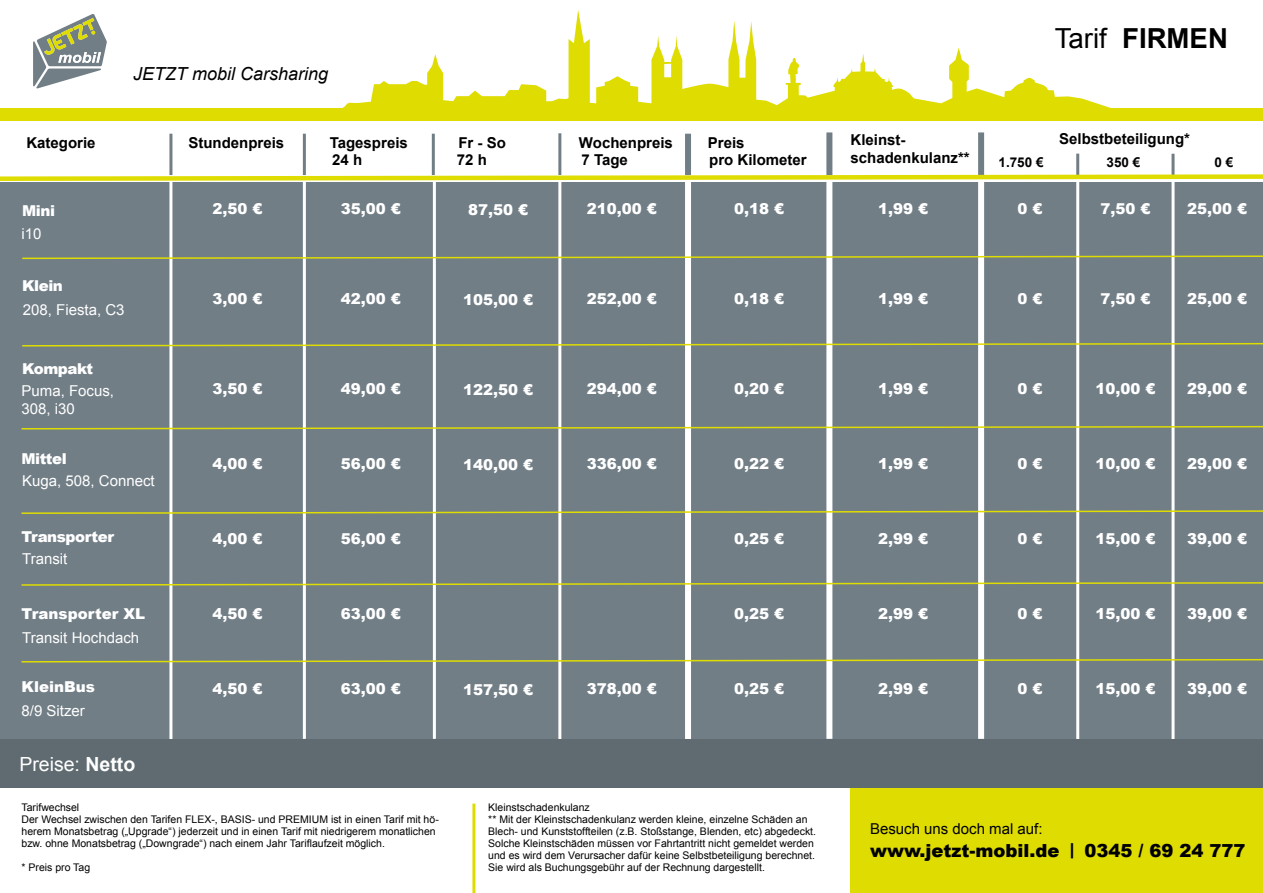
<style>
.page{position:relative;width:1263px;height:893px;background:#fff}
.page>*{position:absolute;margin:0;border:0;box-sizing:border-box;transform-origin:0 0}
.t1{font:700 27.6px "Arial";color:#000}
.t2{font:19.5px "Arial";color:#fff}
.t3{font:900 18px "Arial";color:#000}
.t4{font:italic 18px "Arial";color:#000}
.t5{font:900 15px "Arial";color:#fff}
.t6{font:700 15px/18px "Arial";color:#000}
.t7{font:15px/18px "Arial";color:#fff}
.t8{font:15px "Arial";color:#000}
.t9{font:900 15px "Arial";letter-spacing:-.03em;color:#fff}
.t10{font:700 13.5px "Arial";color:#000}
.t11{font:10.5px/12px "Arial";color:#000}
.s1{font-weight:400}
.s2{font-weight:700}
.s3{font-size:16.5px}
</style>
<div class="page">
<div style="left:850px;top:788px;width:413px;height:105px;background:#dfdc01"></div>
<hr style="left:472px;top:804px;width:3px;height:89px;background:#dedc00">
<div style="left:0;top:183px;width:1263px;height:556px;background:#717e86"></div>
<div style="left:685px;top:151px;width:6px;height:589px;background:#fff"></div>
<hr style="left:169px;top:158px;width:3px;height:582px;background:#fff">
<hr style="left:433px;top:150px;width:3px;height:589px;background:#fff">
<hr style="left:303px;top:150px;width:3px;height:589px;background:#fff">
<hr style="left:558px;top:153px;width:3px;height:586px;background:#fff">
<div style="left:826px;top:167px;width:6px;height:572px;background:#fff"></div>
<div style="left:978px;top:143px;width:6px;height:596px;background:#fff"></div>
<hr style="left:1076px;top:176px;width:3px;height:570px;background:#fff">
<hr style="left:1171px;top:151px;width:3px;height:591px;background:#fff">
<div style="left:685px;top:134px;width:6px;height:41px;background:#717e86"></div>
<hr style="left:169px;top:134px;width:3px;height:41px;background:#717e86">
<hr style="left:432px;top:134px;width:3px;height:41px;background:#717e86">
<hr style="left:303px;top:134px;width:3px;height:41px;background:#717e86">
<hr style="left:558px;top:133px;width:3px;height:42px;background:#717e86">
<div style="left:826px;top:132px;width:6px;height:43px;background:#717e86"></div>
<div style="left:978px;top:132px;width:6px;height:43px;background:#717e86"></div>
<hr style="left:1076px;top:154px;width:3px;height:21px;background:#717e86">
<hr style="left:1171px;top:154px;width:3px;height:21px;background:#717e86">
<svg style="left:22px;top:255px;width:1241px;height:5px"></svg>
<svg style="left:0;top:172px;width:1263px;height:11px"></svg>
<svg style="left:21px;top:425px;width:1242px;height:5px"></svg>
<svg style="left:21px;top:581px;width:1242px;height:5px"></svg>
<svg style="left:22px;top:342px;width:1241px;height:5px"></svg>
<svg style="left:21px;top:510px;width:1242px;height:5px"></svg>
<svg style="left:21px;top:658px;width:1242px;height:5px"></svg>
<svg style="left:33px;top:14px;width:74px;height:75px"></svg>
<div style="left:0;top:108px;width:1263px;height:13px;background:#dfdc01"></div>
<svg style="left:342px;top:10px;width:769px;height:98px"></svg>
<div style="left:0;top:739px;width:1263px;height:49px;background:#5f6b71"></div>
<h1 class="t1" style="left:1055px;top:20px;width:175px"><span class="s1">Tarif</span> FIRMEN</h1>
<h3 class="t4" style="left:133px;top:62px;width:197px">JETZT mobil Carsharing</h3>
<h3 class="t6" style="left:26px;top:134px;width:71px">Kategorie</h3>
<h3 class="t6" style="left:188px;top:134px;width:97px">Stundenpreis</h3>
<h3 class="t6" style="left:330px;top:134px;width:80px">Tagespreis</h3>
<h3 class="t6" style="left:458px;top:134px;width:49px">Fr - So</h3>
<h3 class="t6" style="left:579px;top:134px;width:95px">Wochenpreis</h3>
<h3 class="t6" style="left:708px;top:134px;width:38px">Preis</h3>
<h3 class="t6" style="left:332px;top:151px;width:32px">24 h</h3>
<h3 class="t6" style="left:457px;top:151px;width:32px">72 h</h3>
<h3 class="t6" style="left:581px;top:151px;width:48px">7 Tage</h3>
<h3 class="t6" style="left:709px;top:151px;width:99px">pro Kilometer</h3>
<h3 class="t6" style="left:850px;top:131px;width:121px">Kleinst&shy;schadenkulanz**</h3>
<h3 class="t6" style="left:1059px;top:130px;width:132px">Selbstbeteiligung*</h3>
<p class="t10" style="left:998px;top:153px;width:47px">1.750 €</p>
<p class="t10" style="left:1106px;top:153px;width:35px">350 €</p>
<p class="t10" style="left:1214px;top:153px;width:20px">0 €</p>
<h3 class="t5" style="left:22px;top:200px;width:34px">Mini</h3>
<h3 class="t5" style="left:213px;top:198px;width:52px">2,50 €</h3>
<h3 class="t5" style="left:341px;top:198px;width:62px">35,00 €</h3>
<h3 class="t5" style="left:468px;top:198px;width:62px">87,50 €</h3>
<h3 class="t5" style="left:587px;top:198px;width:72px">210,00 €</h3>
<h3 class="t5" style="left:734px;top:198px;width:52px">0,18 €</h3>
<h3 class="t5" style="left:878px;top:198px;width:52px">1,99 €</h3>
<h3 class="t5" style="left:1018px;top:198px;width:27px">0 €</h3>
<h3 class="t5" style="left:1100px;top:198px;width:52px">7,50 €</h3>
<h3 class="t5" style="left:1187px;top:198px;width:62px">25,00 €</h3>
<h3 class="t7" style="left:22px;top:225px;width:22px">i10</h3>
<h3 class="t5" style="left:22px;top:275px;width:42px">Klein</h3>
<h3 class="t7" style="left:23px;top:301px;width:103px">208, Fiesta, C3</h3>
<h3 class="t5" style="left:213px;top:288px;width:52px">3,00 €</h3>
<h3 class="t5" style="left:341px;top:288px;width:62px">42,00 €</h3>
<h3 class="t5" style="left:463px;top:288px;width:72px">105,00 €</h3>
<h3 class="t5" style="left:587px;top:288px;width:72px">252,00 €</h3>
<h3 class="t5" style="left:734px;top:288px;width:52px">0,18 €</h3>
<h3 class="t5" style="left:878px;top:288px;width:52px">1,99 €</h3>
<h3 class="t5" style="left:1018px;top:288px;width:27px">0 €</h3>
<h3 class="t5" style="left:1100px;top:288px;width:52px">7,50 €</h3>
<h3 class="t5" style="left:1187px;top:288px;width:62px">25,00 €</h3>
<h3 class="t9" style="left:22px;top:358px;width:72px">Kompakt</h3>
<h3 class="t7" style="left:22px;top:382px;width:94px">Puma, Focus,<br>308, i30</h3>
<h3 class="t5" style="left:213px;top:378px;width:52px">3,50 €</h3>
<h3 class="t5" style="left:341px;top:378px;width:62px">49,00 €</h3>
<h3 class="t5" style="left:463px;top:378px;width:72px">122,50 €</h3>
<h3 class="t5" style="left:587px;top:378px;width:72px">294,00 €</h3>
<h3 class="t5" style="left:734px;top:378px;width:52px">0,20 €</h3>
<h3 class="t5" style="left:878px;top:378px;width:52px">1,99 €</h3>
<h3 class="t5" style="left:1018px;top:378px;width:27px">0 €</h3>
<h3 class="t5" style="left:1095px;top:378px;width:62px">10,00 €</h3>
<h3 class="t5" style="left:1187px;top:378px;width:62px">29,00 €</h3>
<h3 class="t5" style="left:22px;top:448px;width:47px">Mittel</h3>
<h3 class="t7" style="left:22px;top:471px;width:134px">Kuga, 508, Connect</h3>
<h3 class="t5" style="left:213px;top:453px;width:52px">4,00 €</h3>
<h3 class="t5" style="left:341px;top:453px;width:62px">56,00 €</h3>
<h3 class="t5" style="left:463px;top:453px;width:72px">140,00 €</h3>
<h3 class="t5" style="left:587px;top:453px;width:72px">336,00 €</h3>
<h3 class="t5" style="left:734px;top:453px;width:52px">0,22 €</h3>
<h3 class="t5" style="left:878px;top:453px;width:52px">1,99 €</h3>
<h3 class="t5" style="left:1018px;top:453px;width:27px">0 €</h3>
<h3 class="t5" style="left:1095px;top:453px;width:62px">10,00 €</h3>
<h3 class="t5" style="left:1187px;top:453px;width:62px">29,00 €</h3>
<h3 class="t9" style="left:22px;top:525px;width:94px">Transporter</h3>
<h3 class="t5" style="left:213px;top:528px;width:52px">4,00 €</h3>
<h3 class="t5" style="left:341px;top:528px;width:62px">56,00 €</h3>
<h3 class="t5" style="left:734px;top:528px;width:52px">0,25 €</h3>
<h3 class="t5" style="left:878px;top:528px;width:52px">2,99 €</h3>
<h3 class="t5" style="left:1018px;top:528px;width:27px">0 €</h3>
<h3 class="t5" style="left:1095px;top:528px;width:62px">15,00 €</h3>
<h3 class="t5" style="left:1187px;top:528px;width:62px">39,00 €</h3>
<h3 class="t7" style="left:22px;top:550px;width:47px">Transit</h3>
<h3 class="t5" style="left:22px;top:602px;width:125px">Transporter XL</h3>
<h3 class="t5" style="left:213px;top:603px;width:52px">4,50 €</h3>
<h3 class="t5" style="left:341px;top:603px;width:62px">63,00 €</h3>
<h3 class="t5" style="left:734px;top:603px;width:52px">0,25 €</h3>
<h3 class="t5" style="left:878px;top:603px;width:52px">2,99 €</h3>
<h3 class="t5" style="left:1018px;top:603px;width:27px">0 €</h3>
<h3 class="t5" style="left:1095px;top:603px;width:62px">15,00 €</h3>
<h3 class="t5" style="left:1187px;top:603px;width:62px">39,00 €</h3>
<h3 class="t7" style="left:22px;top:629px;width:118px">Transit Hochdach</h3>
<h3 class="t5" style="left:22px;top:676px;width:75px">KleinBus</h3>
<h3 class="t5" style="left:213px;top:678px;width:52px">4,50 €</h3>
<h3 class="t5" style="left:341px;top:678px;width:62px">63,00 €</h3>
<h3 class="t5" style="left:463px;top:678px;width:72px">157,50 €</h3>
<h3 class="t5" style="left:587px;top:678px;width:72px">378,00 €</h3>
<h3 class="t5" style="left:734px;top:678px;width:52px">0,25 €</h3>
<h3 class="t5" style="left:878px;top:678px;width:52px">2,99 €</h3>
<h3 class="t5" style="left:1018px;top:678px;width:27px">0 €</h3>
<h3 class="t5" style="left:1095px;top:678px;width:62px">15,00 €</h3>
<h3 class="t5" style="left:1187px;top:678px;width:62px">39,00 €</h3>
<h3 class="t7" style="left:22px;top:702px;width:65px">8/9 Sitzer</h3>
<h2 class="t2" style="left:19px;top:752px;width:117px">Preise: <span class="s2">Netto</span></h2>
<p class="t11" style="left:22px;top:802px;width:419px">Tarifwechsel<br>Der Wechsel zwischen den Tarifen FLEX-, BASIS- und PREMIUM ist in einen Tarif mit hö&shy;herem Monatsbetrag („Upgrade“) jederzeit und in einen Tarif mit niedrigerem monatlichen bzw. ohne Monatsbetrag („Downgrade“) nach einem Jahr Tariflaufzeit möglich.</p>
<p class="t11" style="left:22px;top:862px;width:70px">* Preis pro Tag</p>
<p class="t11" style="left:488px;top:802px;width:329px">Kleinstschadenkulanz<br>** Mit der Kleinstschadenkulanz werden kleine, einzelne Schäden an Blech- und Kunststoffteilen (z.B. Stoßstange, Blenden, etc) abgedeckt.<br>Solche Kleinstschäden müssen vor Fahrtantritt nicht gemeldet werden und es wird dem Verursacher dafür keine Selbstbeteiligung berechnet.<br>Sie wird als Buchungsgebühr auf der Rechnung dargestellt.</p>
<h3 class="t8" style="left:870px;top:819px;width:174px">Besuch uns doch mal auf:</h3>
<h3 class="t3" style="left:870px;top:837px;width:377px">www.jetzt-mobil.de <span class="s3">|</span> 0345 / 69 24 777</h3>
</div>
